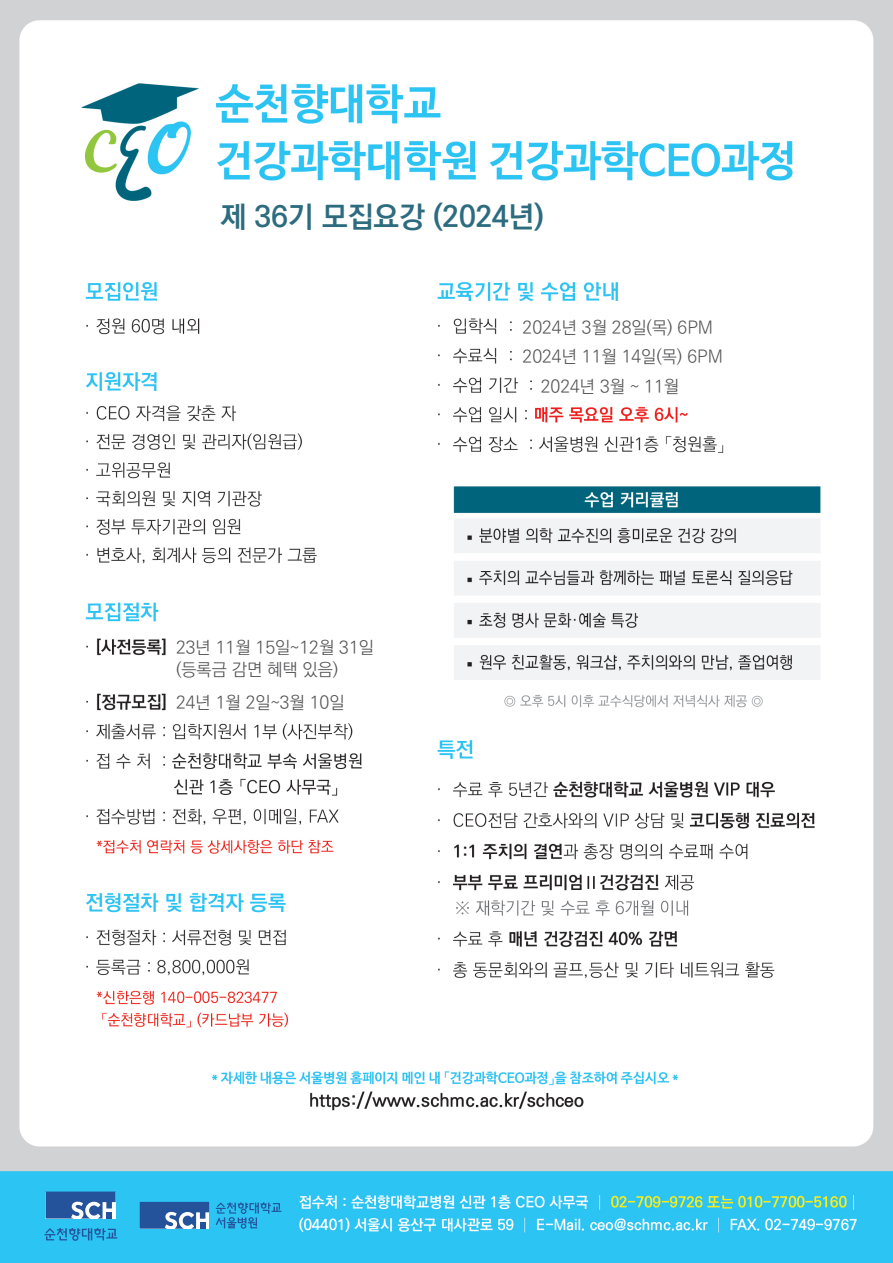
<style>
.page{position:relative;width:893px;height:1263px;background:#fff}
.page>*{position:absolute;margin:0;border:0;box-sizing:border-box;transform-origin:0 0}
.t1{font:30.15px "Ko Pub Dotum PB";color:#286a82}
.t2{font:29.4px "Ko Pub Dotum PB";color:#2d6c7f}
.t3{font:17.4px/28.8px "Ko Pub Dotum PL";color:#535355}
</style>
<div class="page">
<img style="left:0;top:0;width:893px;height:1263px">
<svg style="left:45px;top:1191px;width:71px;height:27px"></svg>
<svg style="left:44px;top:1228px;width:73px;height:13px"></svg>
<hr style="left:170px;top:656px;width:212px;height:1px;background:#fff">
<div style="left:204px;top:196px;width:342px;height:34px;background:#fff"></div>
<svg style="left:139px;top:1202px;width:70px;height:27px"></svg>
<svg style="left:216px;top:1202px;width:65px;height:27px;background:#29a6dc"></svg>
<div style="left:536px;top:376px;width:156px;height:23px;background:#fff"></div>
<h2 class="t2" style="left:221px;top:202px;width:324px">제 36기 모집요강 (2024년)</h2>
<h1 class="t1" style="left:267px;top:200px;width:18px">5</h1>
<p class="t3" style="left:522px;top:314px;width:202px">2024년 3월 28일(목) 6PM<br>2024년 11월 14일(목) 6PM</p>
<p class="t3" style="left:176px;top:634px;width:199px">23년 11월 15일~12월 31일</p>
<p class="t3" style="left:176px;top:656px;width:164px">(등록금 감면 혜택 있음)</p>
<p class="t3" style="left:176px;top:689px;width:170px">24년 1월 2일~3월 10일</p>
<p class="t3" style="left:541px;top:373px;width:140px">2024년 3월 ~ 11월</p>
</div>
